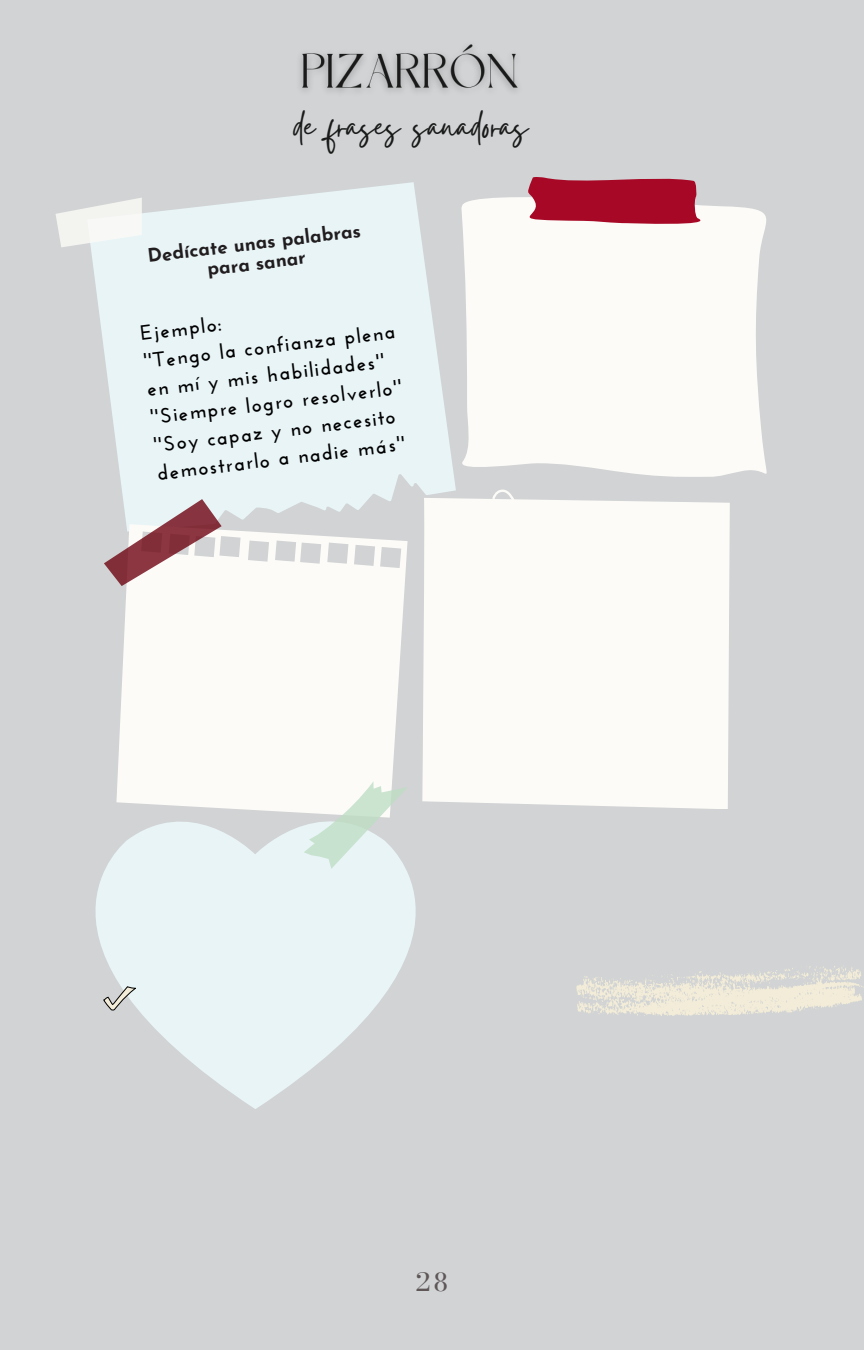
<style>
.page{position:relative;width:864px;height:1350px;background:#d1d3d4}
.page>*{position:absolute;margin:0;border:0;box-sizing:border-box;transform-origin:0 0}
.t1{font:48.82px "Gistesy";letter-spacing:.005em;color:#1a1a1a}
.t2{font:28.35px "Bodoni FLF";color:#5e5657}
.t3{font:700 20.7px/28.1px "Josefin Sans";color:#000}
.t4{font:700 18.68px/20px "Josefin Sans";color:#211d1f;text-align:center}
</style>
<div class="page">
<svg style="left:91px;top:182px;width:364px;height:338px;fill:#e9f4f6"></svg>
<svg style="left:56px;top:198px;width:86px;height:49px"></svg>
<svg style="left:455px;top:197px;width:312px;height:294px;background:#f6f5f2"></svg>
<svg style="left:498px;top:177px;width:219px;height:50px;background:#be596b"></svg>
<svg style="left:117px;top:530px;width:291px;height:261px;background:#f7f7f4"></svg>
<svg style="left:104px;top:499px;width:118px;height:87px"></svg>
<svg style="left:95px;top:791px;width:321px;height:318px;fill:#e9f4f6"></svg>
<svg style="left:304px;top:781px;width:104px;height:88px"></svg>
<div style="left:422px;top:498px;width:307px;height:310px;background:#fcfbf8"></div>
<svg style="left:492px;top:490px;width:32px;height:93px;background:#f8f7f5"></svg>
<svg style="left:576px;top:966px;width:287px;height:50px"></svg>
<svg style="left:104px;top:987px;width:32px;height:23px"></svg>
<img style="left:300px;top:44px;width:218px;height:48px">
<p class="t1" style="left:293px;top:91px;width:236px">de frases sanadoras</p>
<p class="t4" style="left:147px;top:248px;width:216px;rotate:-7deg">Dedícate unas palabras para sanar</p>
<p class="t3" style="left:139px;top:321px;width:83px;rotate:-7deg">Ejemplo:</p>
<p class="t3" style="left:142px;top:349px;width:254px;rotate:-7deg">''Tengo la confianza plena en mí y mis habilidades''</p>
<p class="t3" style="left:149px;top:405px;width:254px;rotate:-7deg">''Siempre logro resolverlo''</p>
<p class="t3" style="left:152px;top:433px;width:251px;rotate:-7deg">''Soy capaz y no necesito demostrarlo a nadie más''</p>
<p class="t2" style="left:415px;top:1267px;width:34px">28</p>
</div>
